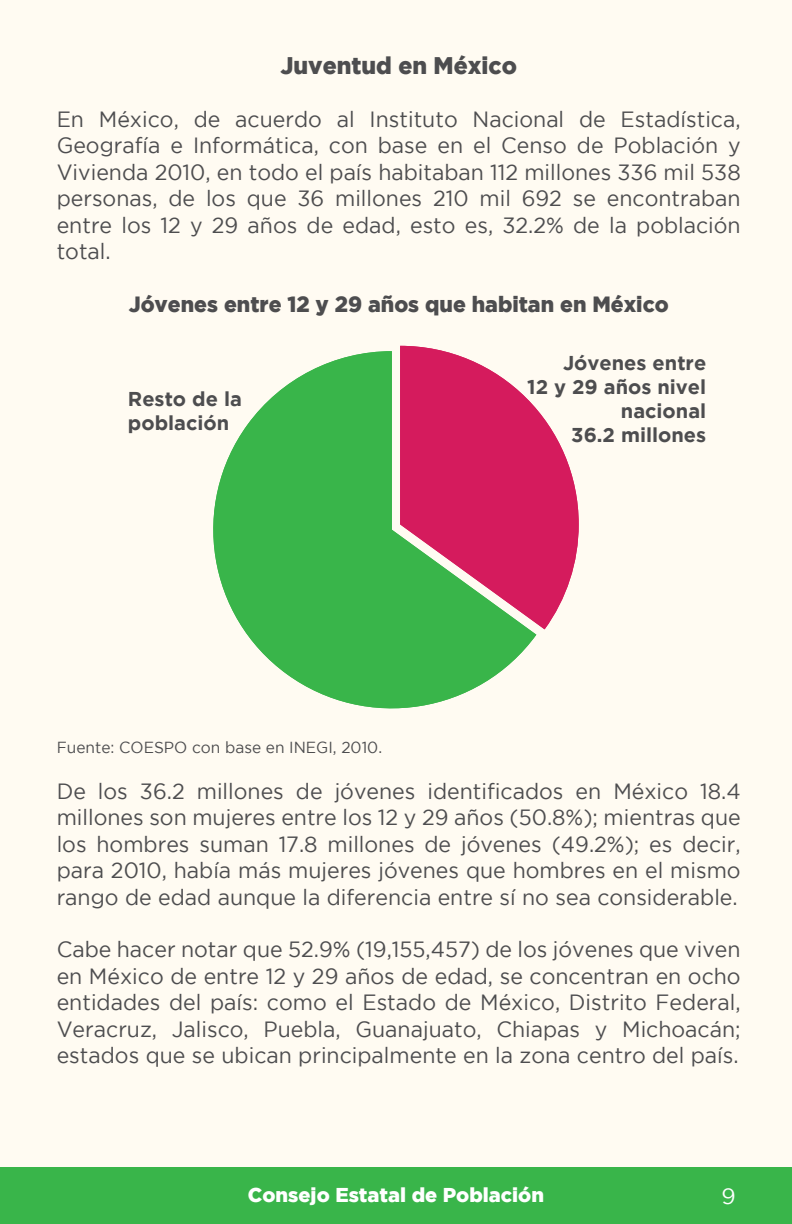
<style>
.page{position:relative;width:792px;height:1224px;background:#fffbf2}
.page>*{position:absolute;margin:0;border:0;box-sizing:border-box;transform-origin:0 0}
.t1{font:900 24px "Gotham";color:#4d4d4f}
.t2{font:22px/26.4px "Gotham";color:#4d4d4f;text-align:justify}
.t3{font:900 22px "Gotham";color:#4d4d4f}
.t4{font:22px "Gotham";color:#fff}
.t5{font:700 20px/24px "Gotham";color:#4d4d4f;text-align:right}
.t6{font:900 20px "Gotham";color:#fff}
.t7{font:16px "Gotham";color:#4d4d4f}
</style>
<div class="page">
<div style="left:0;top:1167px;width:792px;height:57px;background:#39b54a"></div>
<svg style="left:400px;top:346px;width:179px;height:283px;fill:#d51b5d"></svg>
<svg style="left:213px;top:351px;width:323px;height:358px;fill:#39b54a"></svg>
<p class="t1" style="left:280px;top:52px;width:238px">Juventud en México</p>
<p class="t2" style="left:57px;top:106px;width:686px">En México, de acuerdo al Instituto Nacional de Estadística, Geografía e Informática, con base en el Censo de Población y Vivienda 2010, en todo el país habitaban 112 millones 336 mil 538 personas, de los que 36 millones 210 mil 692 se encontraban entre los 12 y 29 años de edad, esto es, 32.2% de la población total.</p>
<p class="t3" style="left:129px;top:291px;width:542px">Jóvenes entre 12 y 29 años que habitan en México</p>
<p class="t5" style="left:128px;top:386px;width:115px;text-align:left">Resto de la población</p>
<p class="t5" style="left:527px;top:351px;width:181px">Jóvenes entre<br>12 y 29 años nivel nacional<br>36.2 millones</p>
<p class="t7" style="left:57px;top:739px;width:327px">Fuente: COESPO con base en INEGI, 2010.</p>
<p class="t2" style="left:57px;top:778px;width:686px">De los 36.2 millones de jóvenes identificados en México 18.4 millones son mujeres entre los 12 y 29 años (50.8%); mientras que los hombres suman 17.8 millones de jóvenes (49.2%); es decir, para 2010, había más mujeres jóvenes que hombres en el mismo rango de edad aunque la diferencia entre sí no sea considerable.</p>
<p class="t2" style="left:57px;top:936px;width:686px">Cabe hacer notar que 52.9% (19,155,457) de los jóvenes que viven en México de entre 12 y 29 años de edad, se concentran en ocho entidades del país: como el Estado de México, Distrito Federal, Veracruz, Jalisco, Puebla, Guanajuato, Chiapas y Michoacán; estados que se ubican principalmente en la zona centro del país.</p>
<p class="t6" style="left:248px;top:1183px;width:298px">Consejo Estatal de Población</p>
<p class="t4" style="left:722px;top:1184px;width:16px">9</p>
</div>
